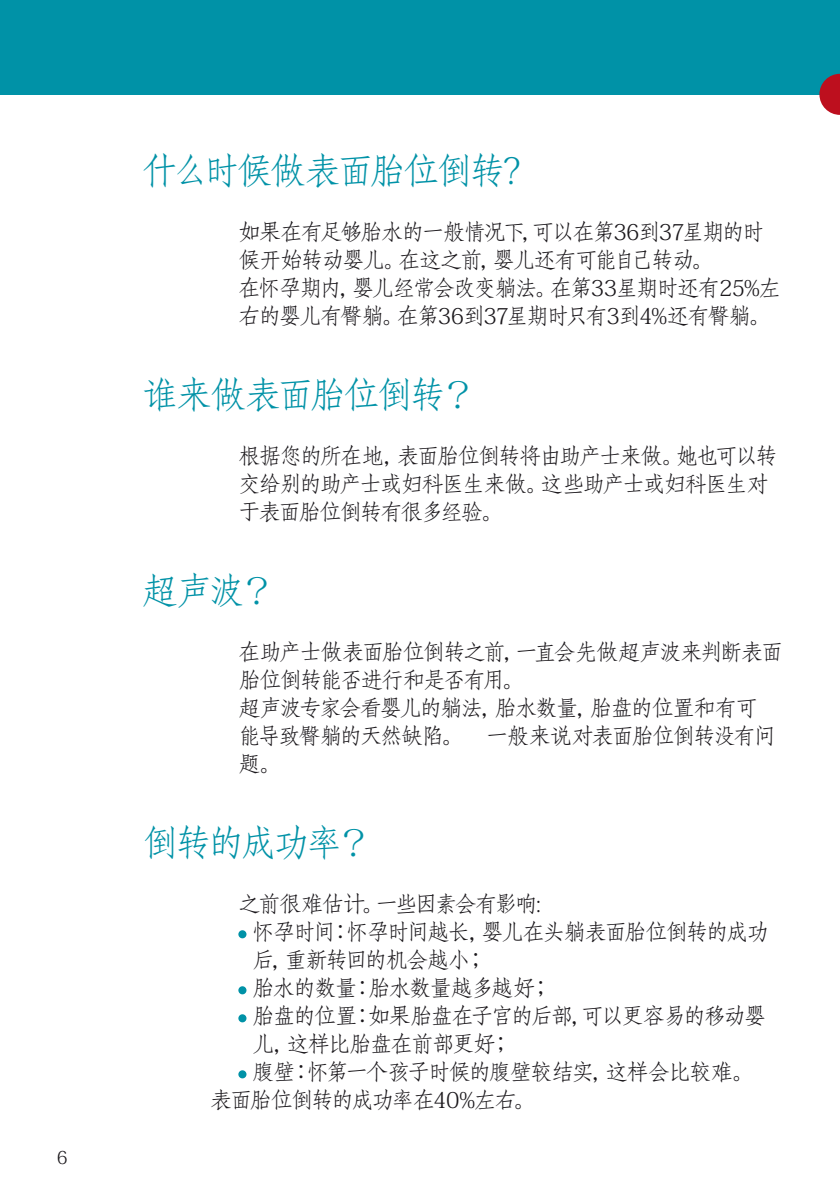
<style>
.page{position:relative;width:840px;height:1191px;background:#fff}
.page>*{position:absolute;margin:0;border:0;box-sizing:border-box;transform-origin:0 0}
.t1{font:36px "Adobe Fangsong Std";letter-spacing:-.08em;color:#0092a7}
.t2{font:36px "Adobe Fangsong Std";letter-spacing:-.06em;color:#0092a7}
.t3{font:22px/28px "Adobe Fangsong Std";letter-spacing:-.07em;color:#1a171b}
.t4{font:18px "Adobe Fangsong Std";color:#1a171b}
</style>
<div class="page">
<div style="left:0;top:0;width:839px;height:95px;background:#0092a7"></div>
<svg style="left:819px;top:74px;width:20px;height:41px"></svg>
<div style="left:238px;top:930px;width:8px;height:8px;background:#0092a7;border-radius:50%"></div>
<div style="left:238px;top:986px;width:8px;height:8px;background:#0092a7;border-radius:50%"></div>
<div style="left:238px;top:1014px;width:8px;height:8px;background:#0092a7;border-radius:50%"></div>
<div style="left:238px;top:1070px;width:8px;height:8px;background:#0092a7;border-radius:50%"></div>
<p class="t4" style="left:57px;top:1146px;width:12px">6</p>
<h1 class="t1" style="left:142px;top:149px;width:380px">什么时候做表面胎位倒转?</h1>
<p class="t3" style="left:238px;top:218px;width:543px">如果在有足够胎水的一般情况下，可以在第36到37星期的时候开始转动婴儿。在这之前，婴儿还有可能自己转动。<br>在怀孕期内，婴儿经常会改变躺法。在第33星期时还有25%左右的婴儿有臀躺。在第36到37星期时只有3到4%还有臀躺。</p>
<h1 class="t2" style="left:142px;top:373px;width:336px">谁来做表面胎位倒转？</h1>
<p class="t3" style="left:238px;top:442px;width:540px">根据您的所在地，表面胎位倒转将由助产士来做。她也可以转交给别的助产士或妇科医生来做。这些助产士或妇科医生对于表面胎位倒转有很多经验。</p>
<h1 class="t1" style="left:142px;top:569px;width:135px">超声波？</h1>
<p class="t3" style="left:238px;top:638px;width:546px">在助产士做表面胎位倒转之前，一直会先做超声波来判断表面胎位倒转能否进行和是否有用。<br>超声波专家会看婴儿的躺法，胎水数量，胎盘的位置和有可能导致臀躺的天然缺陷。　一般来说对表面胎位倒转没有问题。</p>
<h1 class="t1" style="left:142px;top:821px;width:231px">倒转的成功率？</h1>
<p class="t3" style="left:238px;top:890px;width:304px">之前很难估计。一些因素会有影响:</p>
<p class="t3" style="left:252px;top:918px;width:517px">怀孕时间：怀孕时间越长，婴儿在头躺表面胎位倒转的成功</p>
<p class="t3" style="left:252px;top:946px;width:236px">后，重新转回的机会越小；</p>
<p class="t3" style="left:252px;top:974px;width:301px">胎水的数量：胎水数量越多越好；</p>
<p class="t3" style="left:252px;top:1002px;width:515px">胎盘的位置：如果胎盘在子宫的后部，可以更容易的移动婴</p>
<p class="t3" style="left:252px;top:1030px;width:261px">儿，这样比胎盘在前部更好；</p>
<p class="t3" style="left:252px;top:1058px;width:504px">腹壁：怀第一个孩子时候的腹壁较结实，这样会比较难。</p>
<p class="t3" style="left:210px;top:1086px;width:328px">表面胎位倒转的成功率在40%左右。</p>
</div>
